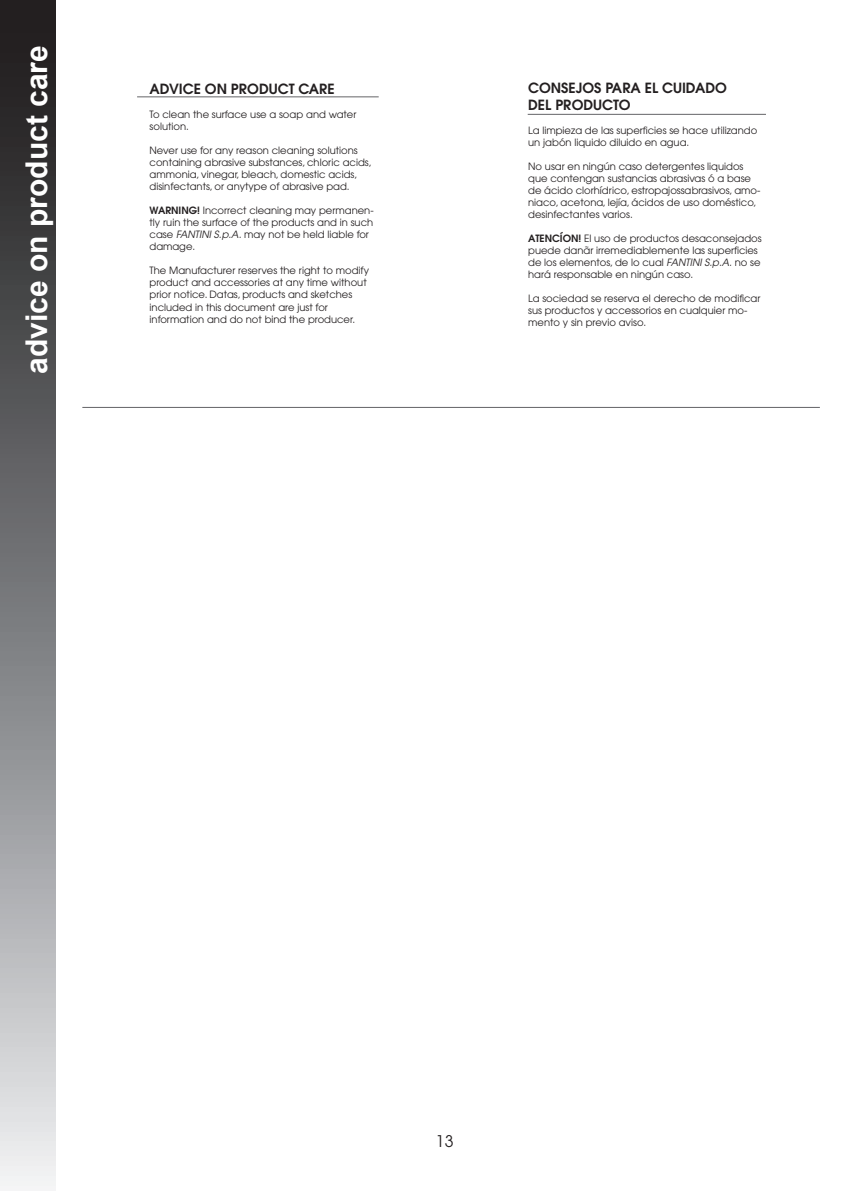
<style>
.page{position:relative;width:851px;height:1191px;background:#fff}
.page>*{position:absolute;margin:0;border:0;box-sizing:border-box;transform-origin:0 0}
.t1{font:700 30px "Arial";color:#fff}
.t2{font:16px "Avant Garde";color:#231f20}
.t3{font:600 14px "Avant Garde";color:#231f20}
.t4{font:10px/12px "Avant Garde";color:#231f20}
.s1{font-weight:600}
.s2{font-style:italic}
</style>
<div class="page">
<div style="left:0;top:0;width:55px;height:1191px;background:linear-gradient(to bottom,#121012,#e6e9ec)"></div>
<hr style="left:137px;top:96px;width:241px;height:1px;background:#646467">
<hr style="left:527px;top:114px;width:238px;height:1px;background:#646467">
<hr style="left:82px;top:407px;width:737px;height:1px;background:#646467">
<p class="t1" style="left:17px;top:374px;width:330px;rotate:-90deg">advice on product care</p>
<p class="t3" style="left:149px;top:80px;width:187px">ADVICE ON PRODUCT CARE</p>
<p class="t4" style="left:149px;top:109px;width:208px">To clean the surface use a soap and water solution.</p>
<p class="t4" style="left:149px;top:145px;width:224px">Never use for any reason cleaning solutions containing abrasive substances, chloric acids, ammonia, vinegar, bleach, domestic acids, disinfectants, or anytype of abrasive pad.</p>
<p class="t4" style="left:149px;top:205px;width:225px"><span class="s1">WARNING!</span> Incorrect cleaning may permanen&shy;tly ruin the surface of the products and in such case <span class="s2">FANTINI S.p.A.</span> may not be held liable for damage.</p>
<p class="t4" style="left:149px;top:265px;width:221px">The Manufacturer reserves the right to modify product and accessories at any time without prior notice. Datas, products and sketches included in this document are just for</p>
<p class="t4" style="left:149px;top:313px;width:207px">information and do not bind the producer.</p>
<p class="t3" style="left:528px;top:79px;width:200px">CONSEJOS PARA EL CUIDADO</p>
<p class="t3" style="left:528px;top:96px;width:104px">DEL PRODUCTO</p>
<p class="t4" style="left:528px;top:125px;width:230px">La limpieza de las superficies se hace utilizando un jabón liquido diluido en agua.</p>
<p class="t4" style="left:528px;top:161px;width:234px">No usar en ningún caso detergentes liquidos que contengan sustancias abrasivas ó a base de ácido clorhídrico, estropajossabrasivos, amo&shy;niaco, acetona, lejía, ácidos de uso doméstico, desinfectantes varios.</p>
<p class="t4" style="left:528px;top:233px;width:235px"><span class="s1">ATENCÍON!</span> El uso de productos desaconsejados puede danãr irremediablemente las superficies de los elementos, de lo cual <span class="s2">FANTINI S.p.A.</span> no se hará responsable en ningún caso.</p>
<p class="t4" style="left:528px;top:293px;width:234px">La sociedad se reserva el derecho de modificar sus productos y accessorios en cualquier mo&shy;mento y sin previo aviso.</p>
<h2 class="t2" style="left:436px;top:1131px;width:19px">13</h2>
</div>
